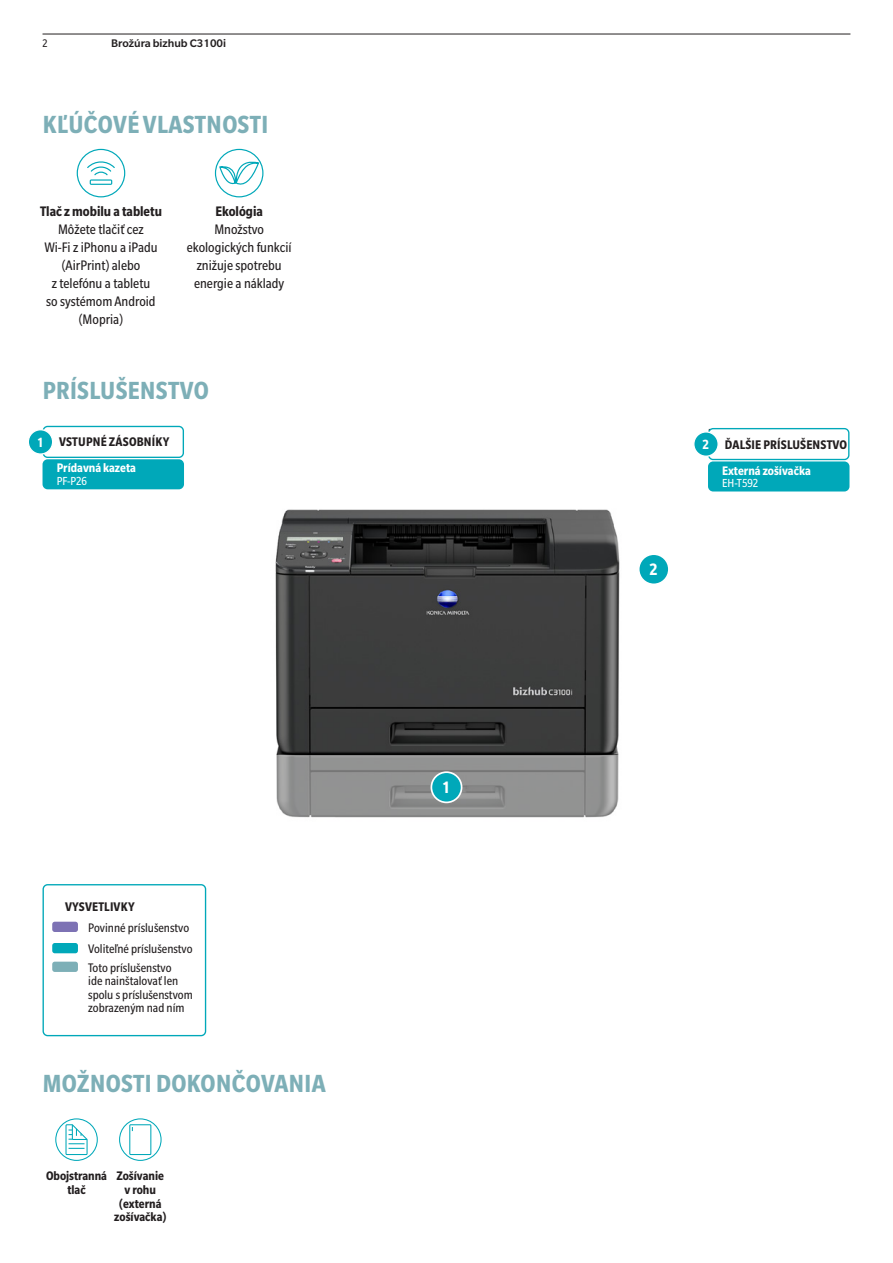
<style>
.page{position:relative;width:893px;height:1263px;background:#fff}
.page>*{position:absolute;margin:0;border:0;box-sizing:border-box;transform-origin:0 0}
.Data_Inside_SUBHEAD{font:700 condensed 27px "Slate Pro";letter-spacing:.015em;color:#7dafb7}
.Data_Options_BUBBLED{font:700 condensed 18px "Slate Pro";color:#fff}
.Data_Inside_Text_cen{font:condensed 15px/18px "Slate Pro";color:#231f20;text-align:center}
.Data_Options_BUBBLED-2{font:700 condensed 14.55px "Slate Pro";color:#fff}
.Data_Options_HEADER{font:700 condensed 13.65px "Slate Pro";letter-spacing:.015em;color:#231f20}
.Data_Options_LEGEND{font:condensed 13.5px/13.5px "Slate Pro";color:#231f20}
.Data_Inside_Text_cen-2{font:700 condensed 13.5px/13.5px "Slate Pro";color:#231f20;text-align:center}
.Data_Options_TEXT_Co{font:700 condensed 13.5px "Slate Pro";color:#fff}
.Data_Options_TEXT_Co-2{font:condensed 12.75px "Slate Pro";color:#fff}
.t1{font:500 12px "Slate Pro";color:#231f20}
.t2{font:condensed 12px "Slate Pro";color:#231f20}
.s1{font-weight:700}
</style>
<div class="page">
<hr style="left:43px;top:34px;width:807px;height:1px;background:#231f20">
<img style="left:275px;top:509px;width:345px;height:309px">
<div style="left:639px;top:554px;width:30px;height:30px;background:#00a8b9;border-radius:50%"></div>
<div style="left:638px;top:553px;width:32px;height:32px;border:2px solid #fff;border-radius:50%"></div>
<div style="left:708px;top:428px;width:141px;height:32px;border:1px solid #00a8b9;border-radius:4px"></div>
<div style="left:694px;top:432px;width:24px;height:24px;background:#00a8b9;border-radius:50%"></div>
<div style="left:693px;top:431px;width:26px;height:26px;border:1px solid #fff;border-radius:50%"></div>
<div style="left:708px;top:461px;width:141px;height:30px;background:#00a8b9;border-radius:5px"></div>
<div style="left:43px;top:426px;width:141px;height:32px;border:1px solid #00a8b9;border-radius:4px"></div>
<div style="left:28px;top:430px;width:25px;height:24px;background:#00a8b9;border-radius:50%"></div>
<div style="left:28px;top:429px;width:25px;height:26px;border:1px solid #fff;border-radius:50%"></div>
<div style="left:43px;top:459px;width:141px;height:30px;background:#00a8b9;border-radius:5px"></div>
<div style="left:431px;top:772px;width:31px;height:30px;background:#00a8b9;border-radius:50%"></div>
<div style="left:431px;top:771px;width:31px;height:32px;border:2px solid #fff;border-radius:50%"></div>
<div style="left:77px;top:149px;width:48px;height:48px;border:1px solid #00a8b9;border-radius:50%"></div>
<svg style="left:87px;top:161px;width:28px;height:24px"></svg>
<svg style="left:215px;top:149px;width:48px;height:48px"></svg>
<div style="left:119px;top:1118px;width:43px;height:43px;border:1px solid #00a8b9;border-radius:50%"></div>
<div style="left:129px;top:1124px;width:22px;height:31px;border:1px solid #00a8b9"></div>
<div style="left:55px;top:1118px;width:43px;height:43px;border:1px solid #00a8b9;border-radius:50%"></div>
<svg style="left:65px;top:1124px;width:23px;height:31px"></svg>
<div style="left:43px;top:884px;width:163px;height:152px;border:1px solid #00a8b9;border-radius:4px"></div>
<div style="left:52px;top:922px;width:26px;height:10px;background:#7d72b4;border-radius:3px"></div>
<div style="left:52px;top:943px;width:26px;height:10px;background:#00a8b9;border-radius:3px"></div>
<div style="left:52px;top:962px;width:26px;height:10px;background:#7dafb7;border-radius:3px"></div>
<p class="t2" style="left:43px;top:37px;width:7px">2</p>
<p class="t1" style="left:111px;top:36px;width:116px">Brožúra bizhub C3100i</p>
<p class="Data_Inside_SUBHEAD" style="left:43px;top:110px;width:227px">KĽÚČOVÉ VLASTNOSTI</p>
<p class="Data_Inside_Text_cen" style="left:40px;top:202px;width:123px"><span class="s1">Tlač z mobilu a tabletu<br></span>Môžete tlačiť cez<br>Wi-Fi z iPhonu a iPadu (AirPrint) alebo<br>z telefónu a tabletu<br>so systémom Android (Mopria)</p>
<p class="Data_Inside_Text_cen" style="left:187px;top:202px;width:106px"><span class="s1">Ekológia<br></span>Množstvo ekologických funkcií znižuje spotrebu energie a náklady</p>
<p class="Data_Inside_SUBHEAD" style="left:43px;top:377px;width:168px">PRÍSLUŠENSTVO</p>
<p class="Data_Options_BUBBLED-2" style="left:37px;top:434px;width:8px">1</p>
<p class="Data_Options_HEADER" style="left:59px;top:435px;width:112px">VSTUPNÉ ZÁSOBNÍKY</p>
<p class="Data_Options_TEXT_Co" style="left:57px;top:461px;width:81px">Prídavná kazeta</p>
<p class="Data_Options_TEXT_Co-2" style="left:57px;top:474px;width:32px">PF-P26</p>
<p class="Data_Options_HEADER" style="left:65px;top:899px;width:71px">VYSVETLIVKY</p>
<p class="Data_Options_LEGEND" style="left:88px;top:921px;width:102px">Povinné príslušenstvo</p>
<p class="Data_Options_LEGEND" style="left:88px;top:942px;width:106px">Voliteľné príslušenstvo</p>
<p class="Data_Options_LEGEND" style="left:88px;top:961px;width:106px">Toto príslušenstvo<br>ide nainštalovať len spolu s príslušenstvom zobrazeným nad ním</p>
<p class="Data_Inside_SUBHEAD" style="left:43px;top:1069px;width:285px">MOŽNOSTI DOKONČOVANIA</p>
<p class="Data_Inside_Text_cen-2" style="left:46px;top:1169px;width:63px">Obojstranná tlač</p>
<p class="Data_Inside_Text_cen-2" style="left:114px;top:1169px;width:54px">Zošívanie v rohu (externá zošívačka)</p>
<p class="Data_Options_BUBBLED" style="left:442px;top:778px;width:10px">1</p>
<p class="Data_Options_BUBBLED" style="left:650px;top:560px;width:10px">2</p>
<p class="Data_Options_BUBBLED-2" style="left:703px;top:436px;width:8px">2</p>
<p class="Data_Options_HEADER" style="left:725px;top:437px;width:124px">ĎALŠIE PRÍSLUŠENSTVO</p>
<p class="Data_Options_TEXT_Co" style="left:722px;top:463px;width:90px">Externá zošívačka</p>
<p class="Data_Options_TEXT_Co-2" style="left:722px;top:477px;width:38px">EH-T592</p>
</div>
